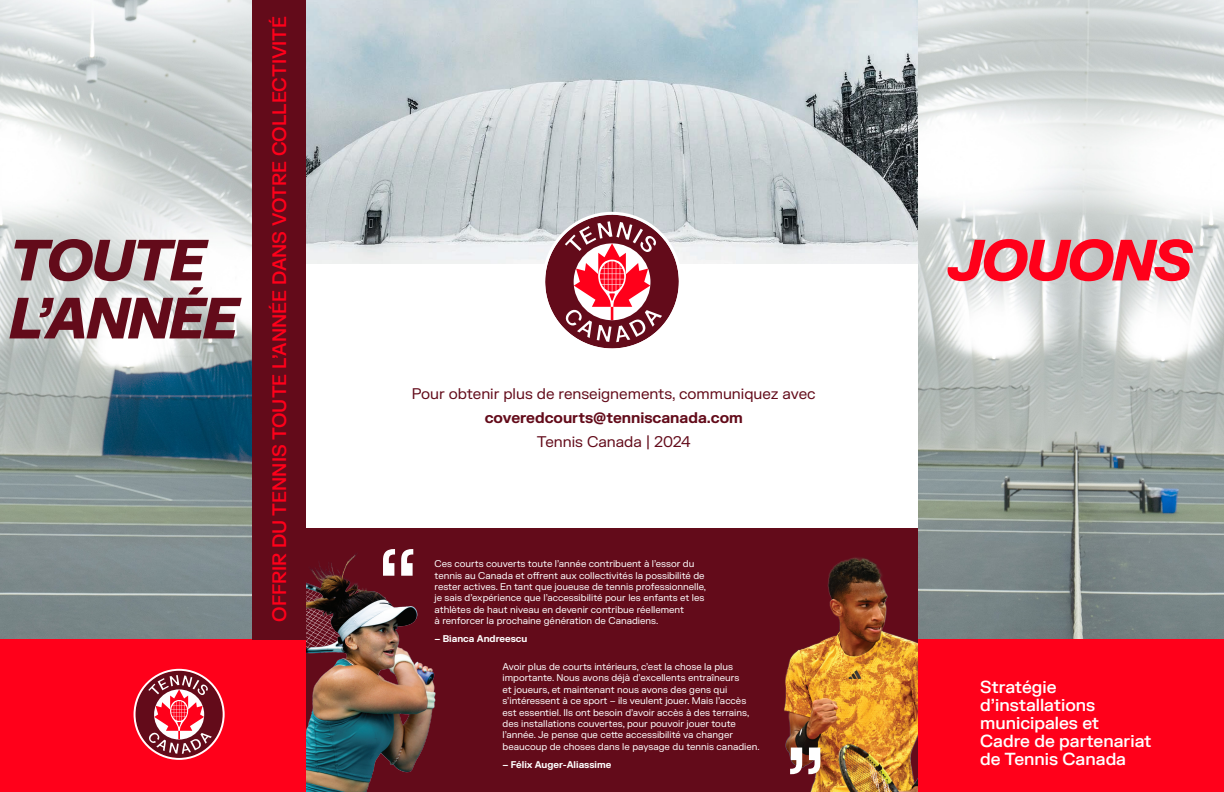
<style>
.page{position:relative;width:1224px;height:792px;background:#fff}
.page>*{position:absolute;margin:0;border:0;box-sizing:border-box;transform-origin:0 0}
.t1{font:114px "FK Grotesk";color:#fff}
.t2{font:500 19px "FK Grotesk";color:#ff001a}
.t3{font:500 17px/18px "FK Grotesk";color:#fff}
.Texte_-_Bourgogne{font:15px/24px "FK Grotesk";color:#630b1a;text-align:center}
.t4{font:9.5px/11.4px "FK Grotesk";color:#fff}
.t5{font:700 9.5px "FK Grotesk";color:#fff}
.s1{font-weight:700}
</style>
<div class="page">
<img style="left:306px;top:0;width:612px;height:264px">
<img style="left:918px;top:0;width:306px;height:639px">
<img style="left:0;top:0;width:252px;height:639px">
<div style="left:0;top:639px;width:306px;height:153px;background:#ff001a"></div>
<div style="left:918px;top:639px;width:306px;height:153px;background:#ff001a"></div>
<div style="left:306px;top:528px;width:612px;height:264px;background:#630b1a"></div>
<div style="left:252px;top:0;width:54px;height:639px;background:#630b1a"></div>
<img style="left:306px;top:554px;width:130px;height:238px">
<img style="left:784px;top:557px;width:134px;height:235px">
<svg style="left:542px;top:211px;width:140px;height:138px"></svg>
<svg style="left:133px;top:668px;width:92px;height:92px"></svg>
<svg style="left:948px;top:239px;width:245px;height:42px;background:#ea6270"></svg>
<svg style="left:14px;top:239px;width:195px;height:42px;background:#9e737a"></svg>
<svg style="left:9px;top:287px;width:233px;height:51px"></svg>
<p class="t2" style="left:265px;top:622px;width:608px;rotate:-90deg">OFFRIR DU TENNIS TOUTE L’ANNÉE DANS VOTRE COLLECTIVITÉ</p>
<p class="Texte_-_Bourgogne" style="left:412px;top:381px;width:405px">Pour obtenir plus de renseignements, communiquez avec <span class="s1">coveredcourts@tenniscanada.com</span></p>
<p class="Texte_-_Bourgogne" style="left:537px;top:429px;width:155px">Tennis Canada | 2024</p>
<p class="t1" style="left:376px;top:507px;width:45px">“</p>
<p class="t4" style="left:435px;top:558px;width:273px">Ces courts couverts toute l’année contribuent à l’essor du tennis au Canada et offrent aux collectivités la possibilité de rester actives. En tant que joueuse de tennis professionnelle, je sais d’expérience que l’accessibilité pour les enfants et les athlètes de haut niveau en devenir contribue réellement<br>à renforcer la prochaine génération de Canadiens.</p>
<p class="t5" style="left:435px;top:631px;width:94px">– Bianca Andreescu</p>
<p class="t4" style="left:503px;top:661px;width:248px">Avoir plus de courts intérieurs, c’est la chose la plus importante. Nous avons déjà d’excellents entraîneurs et joueurs, et maintenant nous avons des gens qui s’intéressent à ce sport – ils veulent jouer. Mais l’accès est essentiel. Ils ont besoin d’avoir accès à des terrains, des installations couvertes, pour pouvoir jouer toute</p>
<p class="t4" style="left:503px;top:729px;width:232px">l’année. Je pense que cette accessibilité va changer</p>
<p class="t4" style="left:503px;top:740px;width:259px">beaucoup de choses dans le paysage du tennis canadien.</p>
<p class="t5" style="left:503px;top:757px;width:110px">– Félix Auger-Aliassime</p>
<p class="t1" style="left:784px;top:705px;width:45px">”</p>
<p class="t3" style="left:980px;top:677px;width:173px">Stratégie d’installations municipales et<br>Cadre de partenariat de Tennis Canada</p>
</div>
